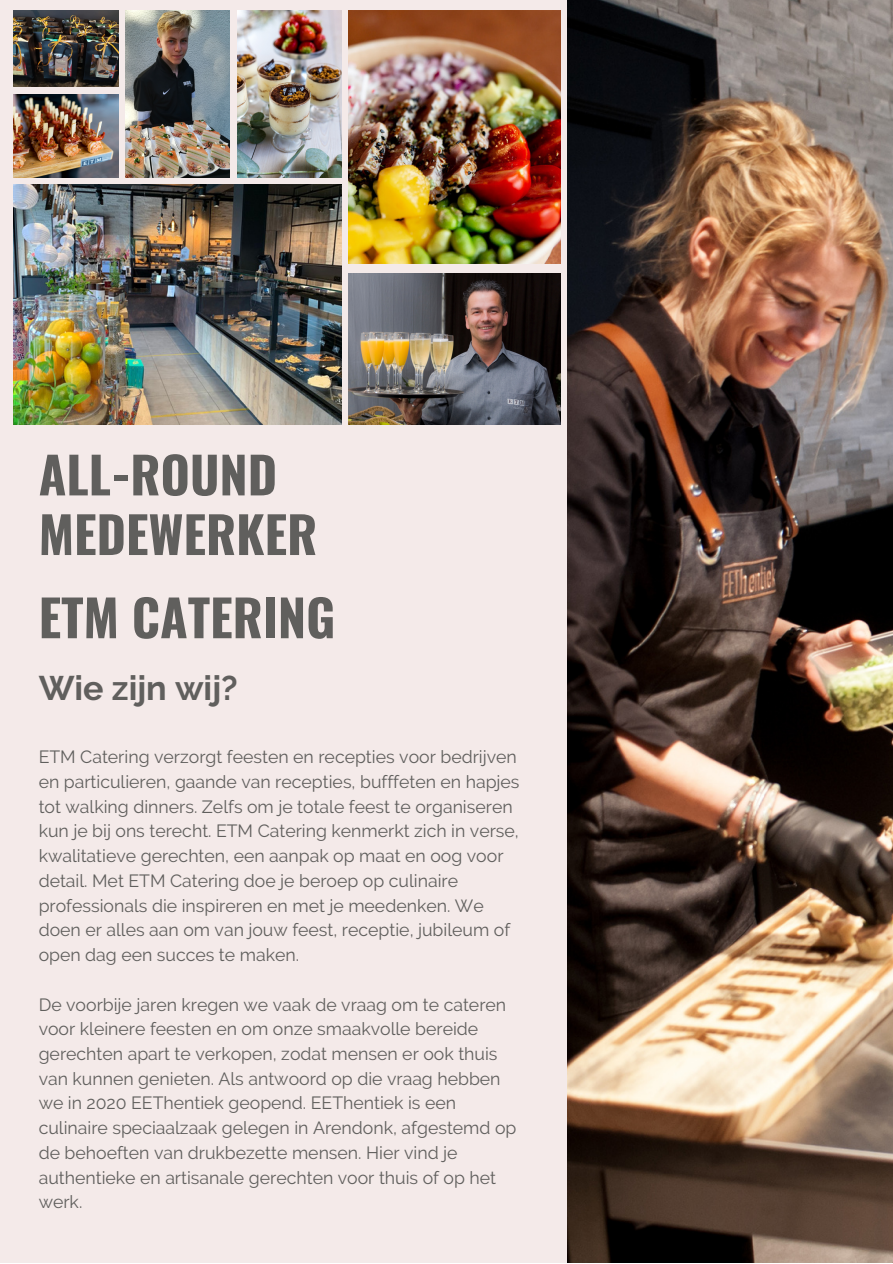
<style>
.page{position:relative;width:893px;height:1264px;background:#fff}
.page>*{position:absolute;margin:0;border:0;box-sizing:border-box;transform-origin:0 0}
.t1{font:700 50.25px/59.6px "Oswald";color:#605f5d}
.t2{font:700 34.05px "Raleway";color:#605f5d}
.t3{font:17.7px/24.8px "Raleway";color:#605f5d}
</style>
<div class="page">
<div style="left:0;top:0;width:892px;height:1262px;background:#f4eae9"></div>
<img style="left:567px;top:0;width:325px;height:1262px">
<img style="left:14px;top:184px;width:328px;height:241px">
<img style="left:349px;top:273px;width:211px;height:151px">
<img style="left:349px;top:10px;width:211px;height:253px">
<img style="left:125px;top:10px;width:105px;height:168px">
<img style="left:237px;top:10px;width:105px;height:168px">
<img style="left:14px;top:94px;width:104px;height:83px">
<img style="left:14px;top:10px;width:104px;height:77px">
<p class="t1" style="left:39px;top:443px;width:280px">ALL-ROUND<br>MEDEWERKER</p>
<p class="t1" style="left:39px;top:585px;width:298px">ETM CATERING</p>
<p class="t2" style="left:39px;top:668px;width:200px">Wie zijn wij?</p>
<p class="t3" style="left:39px;top:744px;width:482px">ETM Catering verzorgt feesten en recepties voor bedrijven en particulieren, gaande van recepties, bufffeten en hapjes tot walking dinners. Zelfs om je totale feest te organiseren kun je bij ons terecht. ETM Catering kenmerkt zich in verse, kwalitatieve gerechten, een aanpak op maat en oog voor detail. Met ETM Catering doe je beroep op culinaire professionals die inspireren en met je meedenken. We doen er alles aan om van jouw feest, receptie, jubileum of open dag een succes te maken.</p>
<p class="t3" style="left:39px;top:991px;width:479px">De voorbije jaren kregen we vaak de vraag om te cateren voor kleinere feesten en om onze smaakvolle bereide gerechten apart te verkopen, zodat mensen er ook thuis van kunnen genieten. Als antwoord op die vraag hebben we in 2020 EEThentiek geopend. EEThentiek is een culinaire speciaalzaak gelegen in Arendonk, afgestemd op de behoeften van drukbezette mensen. Hier vind je authentieke en artisanale gerechten voor thuis of op het werk.</p>
</div>
